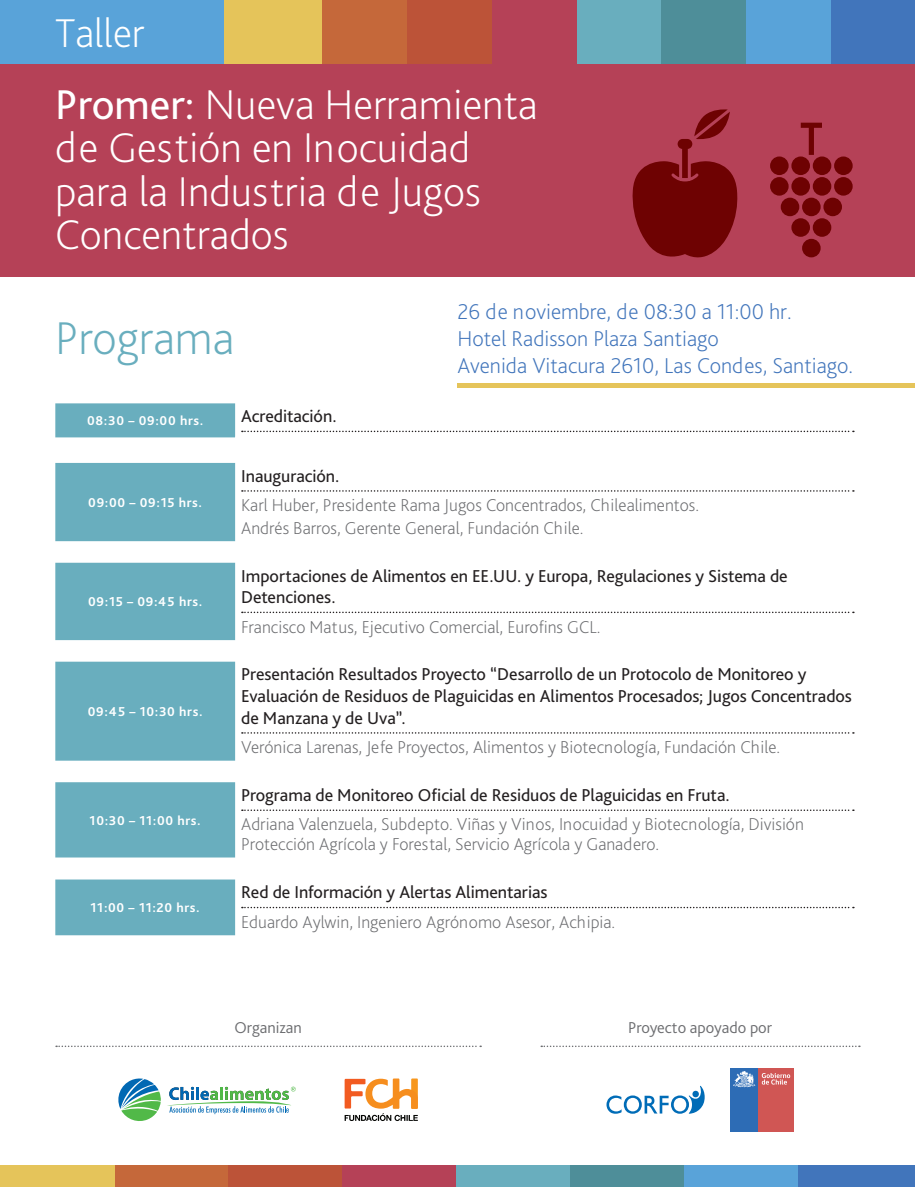
<style>
.page{position:relative;width:915px;height:1187px;background:#fff}
.page>*{position:absolute;margin:0;border:0;box-sizing:border-box;transform-origin:0 0}
.t1{font:200 48px "Bliss Pro";color:#69aebe}
.t2{font:200 43.5px/43.5px "Bliss Pro";color:#fff}
.t3{font:200 42px "Bliss Pro";color:#fff}
.t4{font:200 22.5px "Bliss Pro";color:#4175bb}
.Expositor{font:200 18px/19.5px "Bliss Pro";color:#6c6d70}
.Programa_Ponencia{font:18px/21.6px "Bliss Pro";letter-spacing:-.005em;color:#231f20}
.t5{font:300 16.5px "Bliss Pro";color:#6c6d70}
.Programa_Horas{font:700 13.5px "Bliss Pro";letter-spacing:.05em;color:#fff}
.s1{font-weight:400}
</style>
<div class="page">
<svg style="left:55px;top:403px;width:180px;height:532px;fill:#69aebe"></svg>
<svg style="left:242px;top:430px;width:611px;height:2px"></svg>
<svg style="left:242px;top:490px;width:611px;height:1px"></svg>
<svg style="left:242px;top:611px;width:611px;height:2px"></svg>
<svg style="left:242px;top:732px;width:611px;height:1px"></svg>
<svg style="left:242px;top:809px;width:611px;height:2px"></svg>
<svg style="left:242px;top:906px;width:611px;height:2px"></svg>
<div style="left:0;top:61px;width:914px;height:215px;background:#b54157"></div>
<div style="left:825px;top:0;width:89px;height:64px;background:#4175bb"></div>
<div style="left:740px;top:0;width:90px;height:64px;background:#59a3d9"></div>
<div style="left:656px;top:0;width:89px;height:64px;background:#4e8e99"></div>
<div style="left:571px;top:0;width:89px;height:64px;background:#69aebe"></div>
<div style="left:486px;top:0;width:90px;height:64px;background:#b54157"></div>
<div style="left:402px;top:0;width:89px;height:64px;background:#bc5338"></div>
<div style="left:317px;top:0;width:89px;height:64px;background:#c5683a"></div>
<div style="left:221px;top:0;width:101px;height:64px;background:#e5c45a"></div>
<div style="left:791px;top:1165px;width:123px;height:21px;background:#4175bb"></div>
<div style="left:677px;top:1165px;width:120px;height:21px;background:#59a3d9"></div>
<div style="left:563px;top:1165px;width:120px;height:21px;background:#4e8e99"></div>
<div style="left:450px;top:1165px;width:119px;height:21px;background:#69aebe"></div>
<div style="left:336px;top:1165px;width:120px;height:21px;background:#b54157"></div>
<div style="left:222px;top:1165px;width:120px;height:21px;background:#bc5338"></div>
<div style="left:108px;top:1165px;width:120px;height:21px;background:#c5683a"></div>
<div style="left:0;top:1165px;width:114px;height:21px;background:#e5c45a"></div>
<svg style="left:118px;top:1078px;width:43px;height:43px"></svg>
<svg style="left:167px;top:1086px;width:128px;height:28px"></svg>
<svg style="left:344px;top:1078px;width:74px;height:42px"></svg>
<div style="left:729px;top:1067px;width:29px;height:64px;background:#2d6cb5"></div>
<div style="left:758px;top:1067px;width:35px;height:64px;background:#d05654"></div>
<svg style="left:761px;top:1073px;width:29px;height:11px"></svg>
<svg style="left:733px;top:1071px;width:22px;height:16px"></svg>
<svg style="left:606px;top:1085px;width:98px;height:28px"></svg>
<svg style="left:769px;top:156px;width:19px;height:19px"></svg>
<div style="left:791px;top:156px;width:18px;height:19px;background:#6e0202;border-radius:50%"></div>
<svg style="left:812px;top:156px;width:19px;height:19px"></svg>
<svg style="left:833px;top:156px;width:19px;height:19px"></svg>
<svg style="left:769px;top:177px;width:19px;height:19px"></svg>
<div style="left:791px;top:177px;width:18px;height:19px;background:#6e0202;border-radius:50%"></div>
<svg style="left:812px;top:177px;width:19px;height:19px"></svg>
<svg style="left:833px;top:177px;width:19px;height:19px"></svg>
<div style="left:780px;top:198px;width:19px;height:18px;background:#6e0202;border-radius:50%"></div>
<svg style="left:801px;top:198px;width:19px;height:18px"></svg>
<div style="left:823px;top:198px;width:18px;height:18px;background:#6e0202;border-radius:50%"></div>
<div style="left:791px;top:218px;width:18px;height:19px;background:#6e0202;border-radius:50%"></div>
<svg style="left:812px;top:218px;width:19px;height:19px"></svg>
<svg style="left:801px;top:239px;width:19px;height:18px"></svg>
<svg style="left:800px;top:123px;width:21px;height:32px"></svg>
<svg style="left:632px;top:109px;width:106px;height:149px"></svg>
<div style="left:0;top:0;width:223px;height:64px;background:#59a3d9"></div>
<hr style="left:457px;top:383px;width:457px;height:4px;background:#e5c45a">
<svg style="left:541px;top:1045px;width:318px;height:1px"></svg>
<svg style="left:56px;top:1045px;width:425px;height:1px"></svg>
<p class="t3" style="left:55px;top:7px;width:91px">Taller</p>
<p class="t2" style="left:55px;top:82px;width:483px"><span class="s1">Promer:</span> Nueva Herramienta de Gestión en Inocuidad para la Industria de Jugos<br>Concentrados</p>
<p class="t1" style="left:55px;top:308px;width:180px">Programa</p>
<p class="Programa_Horas" style="left:87px;top:412px;width:118px">08:30 – 09:00 hrs.</p>
<p class="Programa_Ponencia" style="left:241px;top:405px;width:97px">Acreditación.</p>
<p class="t4" style="left:457px;top:297px;width:335px">26 de noviembre, de 08:30 a 11:00 hr.</p>
<p class="t4" style="left:457px;top:324px;width:263px">Hotel Radisson Plaza Santiago</p>
<p class="t4" style="left:457px;top:351px;width:397px">Avenida Vitacura 2610, Las Condes, Santiago.</p>
<p class="Programa_Horas" style="left:88px;top:494px;width:115px">09:00 – 09:15 hrs.</p>
<p class="Programa_Horas" style="left:88px;top:593px;width:116px">09:15 – 09:45 hrs.</p>
<p class="Programa_Horas" style="left:88px;top:703px;width:116px">09:45 – 10:30 hrs.</p>
<p class="Programa_Horas" style="left:90px;top:811px;width:113px">10:30 – 11:00 hrs.</p>
<p class="Programa_Horas" style="left:91px;top:899px;width:111px">11:00 – 11:20 hrs.</p>
<p class="Programa_Ponencia" style="left:241px;top:464px;width:100px">Inauguración.</p>
<p class="Expositor" style="left:241px;top:495px;width:459px">Karl Huber, Presidente Rama Jugos Concentrados, Chilealimentos.</p>
<p class="Expositor" style="left:241px;top:517px;width:344px">Andrés Barros, Gerente General, Fundación Chile.</p>
<p class="Programa_Ponencia" style="left:241px;top:564px;width:548px">Importaciones de Alimentos en EE.UU. y Europa, Regulaciones y Sistema de<br>Detenciones.</p>
<p class="Expositor" style="left:241px;top:616px;width:361px">Francisco Matus, Ejecutivo Comercial, Eurofins GCL.</p>
<p class="Programa_Ponencia" style="left:241px;top:663px;width:612px">Presentación Resultados Proyecto “Desarrollo de un Protocolo de Monitoreo y<br>Evaluación de Residuos de Plaguicidas en Alimentos Procesados; Jugos Concentrados de Manzana y de Uva”.</p>
<p class="Expositor" style="left:241px;top:737px;width:540px">Verónica Larenas, Jefe Proyectos, Alimentos y Biotecnología, Fundación Chile.</p>
<p class="Programa_Ponencia" style="left:241px;top:783px;width:490px">Programa de Monitoreo Oficial de Residuos de Plaguicidas en Fruta.</p>
<p class="Expositor" style="left:241px;top:814px;width:564px">Adriana Valenzuela, Subdepto. Viñas y Vinos, Inocuidad y Biotecnología, División<br>Protección Agrícola y Forestal, Servicio Agrícola y Ganadero.</p>
<p class="Programa_Ponencia" style="left:241px;top:881px;width:308px">Red de Información y Alertas Alimentarias</p>
<p class="Expositor" style="left:241px;top:911px;width:375px">Eduardo Aylwin, Ingeniero Agrónomo Asesor, Achipia.</p>
<p class="t5" style="left:234px;top:1016px;width:69px">Organizan</p>
<p class="t5" style="left:627px;top:1016px;width:145px">Proyecto apoyado por</p>
</div>
